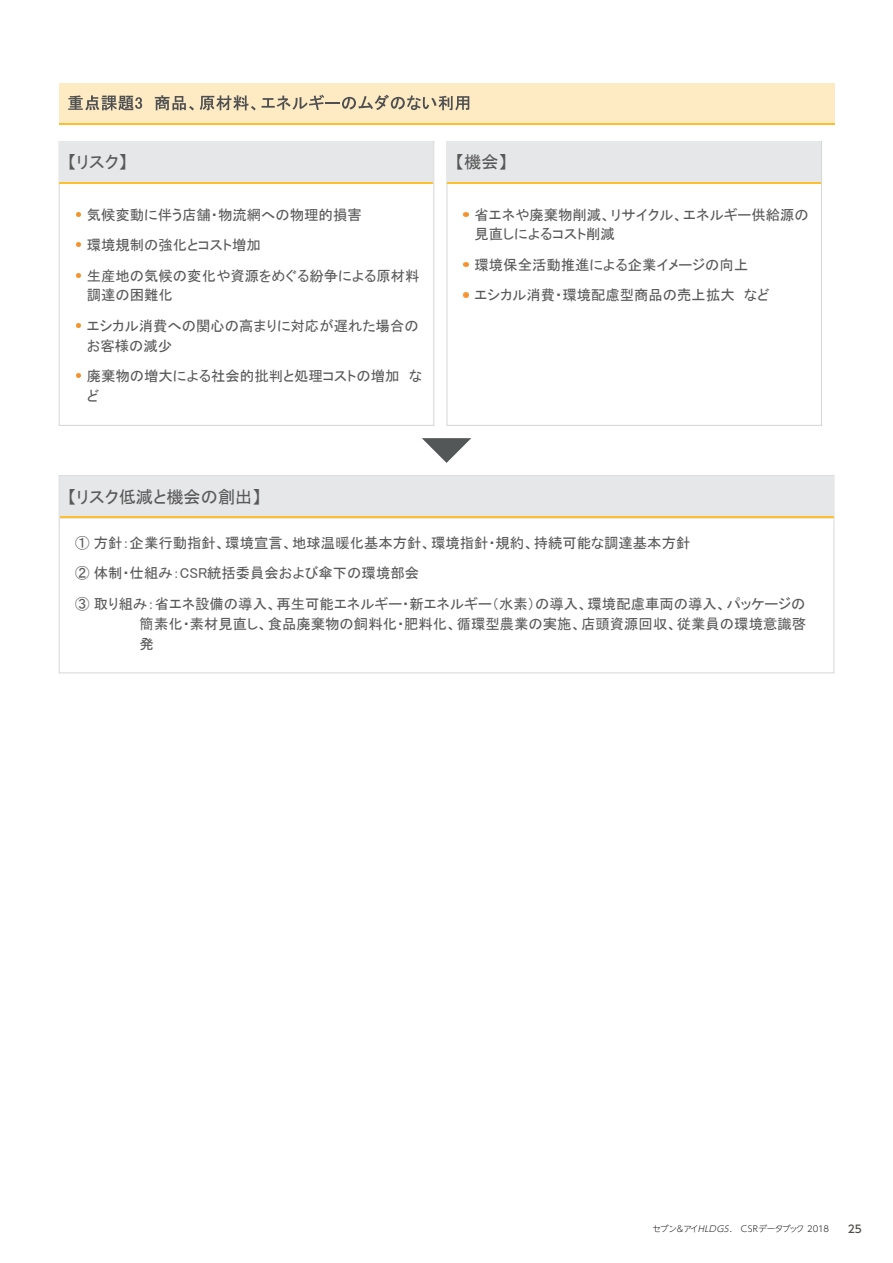
<style>
.page{position:relative;width:893px;height:1263px;background:#fff}
.page>*{position:absolute;margin:0;border:0;box-sizing:border-box;transform-origin:0 0}
.t1{font:17.25px "MS P Gothic";color:#59595a}
.t2{font:14.4px/30.5px "MS P Gothic";color:#59595a}
.t3{font:500 10.65px "UD Shin Go NT Pr 6 N";color:#4d4b45}
.t4{font:300 8.55px "UD Shin Go NT Pr 6 N";letter-spacing:-.025em;color:#231f20}
.s1{font-style:italic}
</style>
<div class="page">
<svg style="left:422px;top:438px;width:49px;height:25px"></svg>
<div style="left:59px;top:83px;width:775px;height:42px;background:#feeac3"></div>
<hr style="left:59px;top:123px;width:775px;height:2px;background:#febf2f">
<svg style="left:68px;top:95px;width:74px;height:15px"></svg>
<svg style="left:155px;top:95px;width:39px;height:15px"></svg>
<svg style="left:200px;top:95px;width:56px;height:15px"></svg>
<svg style="left:262px;top:95px;width:207px;height:15px"></svg>
<div style="left:59px;top:141px;width:375px;height:285px;border:1px solid #d4d6d6"></div>
<div style="left:60px;top:142px;width:373px;height:42px;background:#e6e7e8"></div>
<hr style="left:60px;top:182px;width:373px;height:2px;background:#febf2f">
<svg style="left:76px;top:212px;width:4px;height:4px"></svg>
<svg style="left:76px;top:243px;width:4px;height:4px"></svg>
<svg style="left:76px;top:273px;width:4px;height:4px"></svg>
<svg style="left:76px;top:323px;width:4px;height:5px"></svg>
<svg style="left:76px;top:374px;width:4px;height:4px"></svg>
<div style="left:447px;top:142px;width:374px;height:42px;background:#e6e7e8"></div>
<hr style="left:447px;top:182px;width:374px;height:2px;background:#febf2f">
<svg style="left:464px;top:212px;width:4px;height:4px"></svg>
<svg style="left:464px;top:262px;width:4px;height:5px"></svg>
<svg style="left:464px;top:293px;width:4px;height:4px"></svg>
<div style="left:60px;top:476px;width:773px;height:42px;background:#e6e7e8"></div>
<hr style="left:60px;top:516px;width:773px;height:2px;background:#febf2f">
<p class="t1" style="left:68px;top:154px;width:61px">【リスク】</p>
<p class="t2" style="left:87px;top:199px;width:334px">気候変動に伴う店舗・物流網への物理的損害<br>環境規制の強化とコスト増加<br>生産地の気候の変化や資源をめぐる紛争による原材料</p>
<p class="t2" style="left:87px;top:280px;width:333px">調達の困難化<br>エシカル消費への関心の高まりに対応が遅れた場合の</p>
<p class="t2" style="left:87px;top:330px;width:337px">お客様の減少<br>廃棄物の増大による社会的批判と処理コストの増加　な</p>
<p class="t2" style="left:87px;top:381px;width:14px">ど</p>
<p class="t1" style="left:456px;top:154px;width:53px">【機会】</p>
<p class="t2" style="left:475px;top:204px;width:336px;line-height:19.8px">省エネや廃棄物削減、リサイクル、エネルギー供給源の見直しによるコスト削減</p>
<p class="t2" style="left:475px;top:249px;width:297px">環境保全活動推進による企業イメージの向上<br>エシカル消費・環境配慮型商品の売上拡大　など</p>
<p class="t1" style="left:68px;top:488px;width:195px">【リスク低減と機会の創出】</p>
<p class="t2" style="left:75px;top:527px;width:732px">① 方針：企業行動指針、環境宣言、地球温暖化基本方針、環境指針・規約、持続可能な調達基本方針<br>② 体制・仕組み：CSR統括委員会および傘下の環境部会<br>③ 取り組み：省エネ設備の導入、再生可能エネルギー・新エネルギー（水素）の導入、環境配慮車両の導入、パッケージの</p>
<p class="t2" style="left:140px;top:614px;width:668px;line-height:19.8px">簡素化・素材見直し、食品廃棄物の飼料化・肥料化、循環型農業の実施、店頭資源回収、従業員の環境意識啓発</p>
<p class="t4" style="left:652px;top:1222px;width:178px">セブン&amp;アイ<span class="s1">HLDGS</span>.　CSRデータブック 2018</p>
<p class="t3" style="left:848px;top:1220px;width:16px">25</p>
</div>
